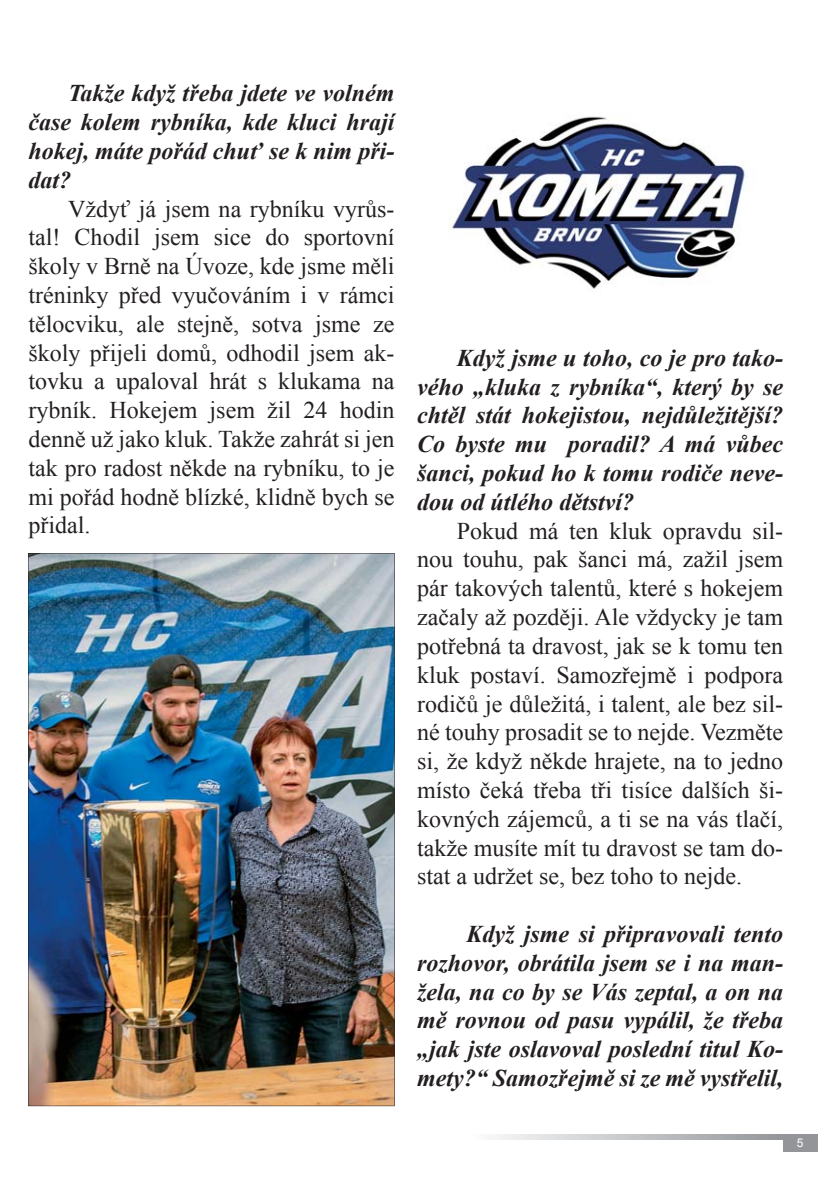
<style>
.page{position:relative;width:840px;height:1191px;background:#fff}
.page>*{position:absolute;margin:0;border:0;box-sizing:border-box;transform-origin:0 0}
.t1{font:24px/28.8px "Times New Roman";color:#231f20;text-align:justify}
.t2{font:italic 700 24px/28.8px "Times New Roman";color:#231f20;text-align:justify}
.t3{font:12px "Arial";color:#fff}
</style>
<div class="page">
<svg style="left:494px;top:1134px;width:288px;height:6px;background:#c3c5c7"></svg>
<div style="left:782px;top:1134px;width:34px;height:17px;background:#939598"></div>
<img style="left:28px;top:553px;width:366px;height:553px">
<img style="left:448px;top:116px;width:297px;height:173px">
<p class="t2" style="left:28px;top:79px;width:367px;text-indent:40px">Takže když třeba jdete ve volném čase kolem rybníka, kde kluci hrají hokej, máte pořád chuť se k nim při&shy;dat?</p>
<p class="t1" style="left:28px;top:194px;width:367px;text-indent:40px">Vždyť já jsem na rybníku vyrůs&shy;tal! Chodil jsem sice do sportovní školy v Brně na Úvoze, kde jsme měli tréninky před vyučováním i v rámci tělocviku, ale stejně, sotva jsme ze školy přijeli domů, odhodil jsem ak&shy;tovku a upaloval hrát s klukama na rybník. Hokejem jsem žil 24 hodin denně už jako kluk. Takže zahrát si jen tak pro radost někde na rybníku, to je mi pořád hodně blízké, klidně bych se přidal.</p>
<p class="t2" style="left:417px;top:343px;width:367px;text-indent:40px">Když jsme u toho, co je pro tako&shy;vého „kluka z rybníka“, který by se chtěl stát hokejistou, nejdůležitější?<br>Co byste mu poradil? A má vůbec šanci, pokud ho k tomu rodiče neve&shy;dou od útlého dětství?</p>
<p class="t1" style="left:417px;top:516px;width:367px;text-indent:40px">Pokud má ten kluk opravdu sil&shy;nou touhu, pak šanci má, zažil jsem pár takových talentů, které s hokejem začaly až později. Ale vždycky je tam potřebná ta dravost, jak se k tomu ten kluk postaví. Samozřejmě i podpora rodičů je důležitá, i talent, ale bez sil&shy;né touhy prosadit se to nejde. Vezměte si, že když někde hrajete, na to jedno místo čeká třeba tři tisíce dalších ši&shy;kovných zájemců, a ti se na vás tlačí, takže musíte mít tu dravost se tam do&shy;stat a udržet se, bez toho to nejde.</p>
<p class="t2" style="left:417px;top:919px;width:367px;text-indent:49px">Když jsme si připravovali tento rozhovor, obrátila jsem se i na man&shy;žela, na co by se Vás zeptal, a on na mě rovnou od pasu vypálil, že třeba „jak jste oslavoval poslední titul Ko&shy;mety?“ Samozřejmě si ze mě vystřelil,</p>
<p class="t3" style="left:796px;top:1136px;width:8px">5</p>
</div>
